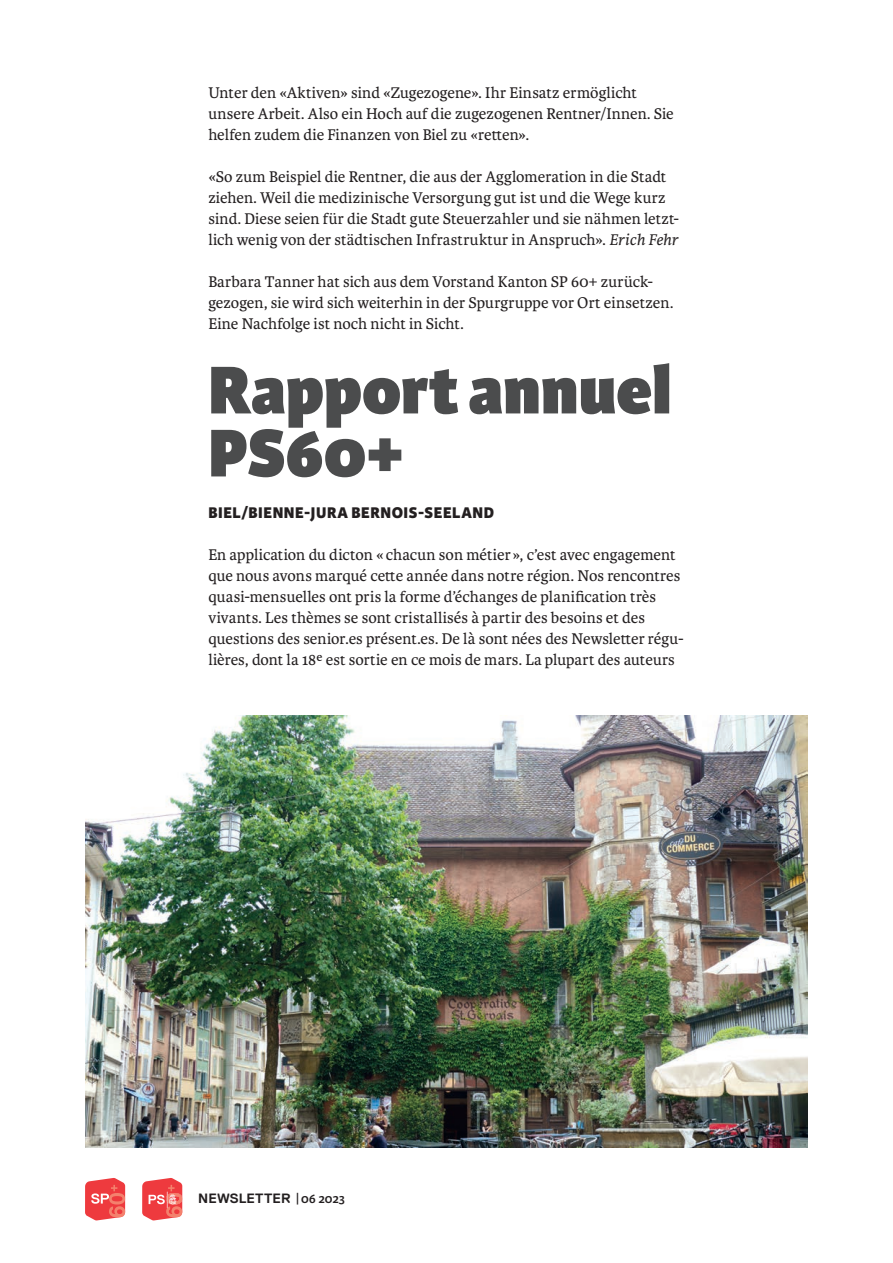
<style>
.page{position:relative;width:893px;height:1263px;background:#fff}
.page>*{position:absolute;margin:0;border:0;box-sizing:border-box;transform-origin:0 0}
.t1{font:800 72px/63px "Karmina Sans";color:#4b4c4d}
.t2{font:16.5px/21px "Karmina";color:#231f20}
.t3{font:800 16.5px "Karmina Sans";letter-spacing:.035em;color:#231f20}
.t4{font:700 13.5px "Replica";letter-spacing:.01em;color:#231f20}
.s1{font-style:italic}
.s2{font-family:"Karmina Sans";font-weight:600}
</style>
<div class="page">
<svg style="left:85px;top:1178px;width:40px;height:42px;background:#f16161"></svg>
<svg style="left:142px;top:1178px;width:40px;height:42px;background:#f16465"></svg>
<img style="left:85px;top:715px;width:723px;height:433px">
<p class="t2" style="left:208px;top:82px;width:467px">Unter den «Aktiven» sind «Zugezogene». Ihr Einsatz ermöglicht unsere Arbeit. Also ein Hoch auf die zugezogenen Rentner/Innen. Sie helfen zudem die Finanzen von Biel zu «retten».</p>
<p class="t2" style="left:208px;top:166px;width:472px">«So zum Beispiel die Rentner, die aus der Agglomeration in die Stadt ziehen. Weil die medizinische Versorgung gut ist und die Wege kurz sind. Diese seien für die Stadt gute Steuerzahler und sie nähmen letzt&shy;lich wenig von der städtischen Infrastruktur in Anspruch». <span class="s1">Erich Fehr</span></p>
<p class="t2" style="left:208px;top:271px;width:467px">Barbara Tanner hat sich aus dem Vorstand Kanton SP 60+ zurück&shy;gezogen, sie wird sich weiterhin in der Spurgruppe vor Ort einsetzen.<br>Eine Nachfolge ist noch nicht in Sicht.</p>
<h1 class="t1" style="left:208px;top:361px;width:464px">Rapport annuel<br>PS60+</h1>
<p class="t3" style="left:208px;top:503px;width:287px">BIEL/BIENNE-JURA BERNOIS-SEELAND</p>
<p class="t2" style="left:208px;top:544px;width:477px">En application du dicton « chacun son métier », c’est avec engagement que nous avons marqué cette année dans notre région. Nos rencontres quasi-mensuelles ont pris la forme d’échanges de planification très vivants. Les thèmes se sont cristallisés à partir des besoins et des questions des senior.es présent.es. De là sont nées des Newsletter régu&shy;lières, dont la 18e est sortie en ce mois de mars. La plupart des auteurs</p>
<p class="t4" style="left:198px;top:1191px;width:148px">NEWSLETTER <span class="s2">|06 2023</span></p>
</div>
